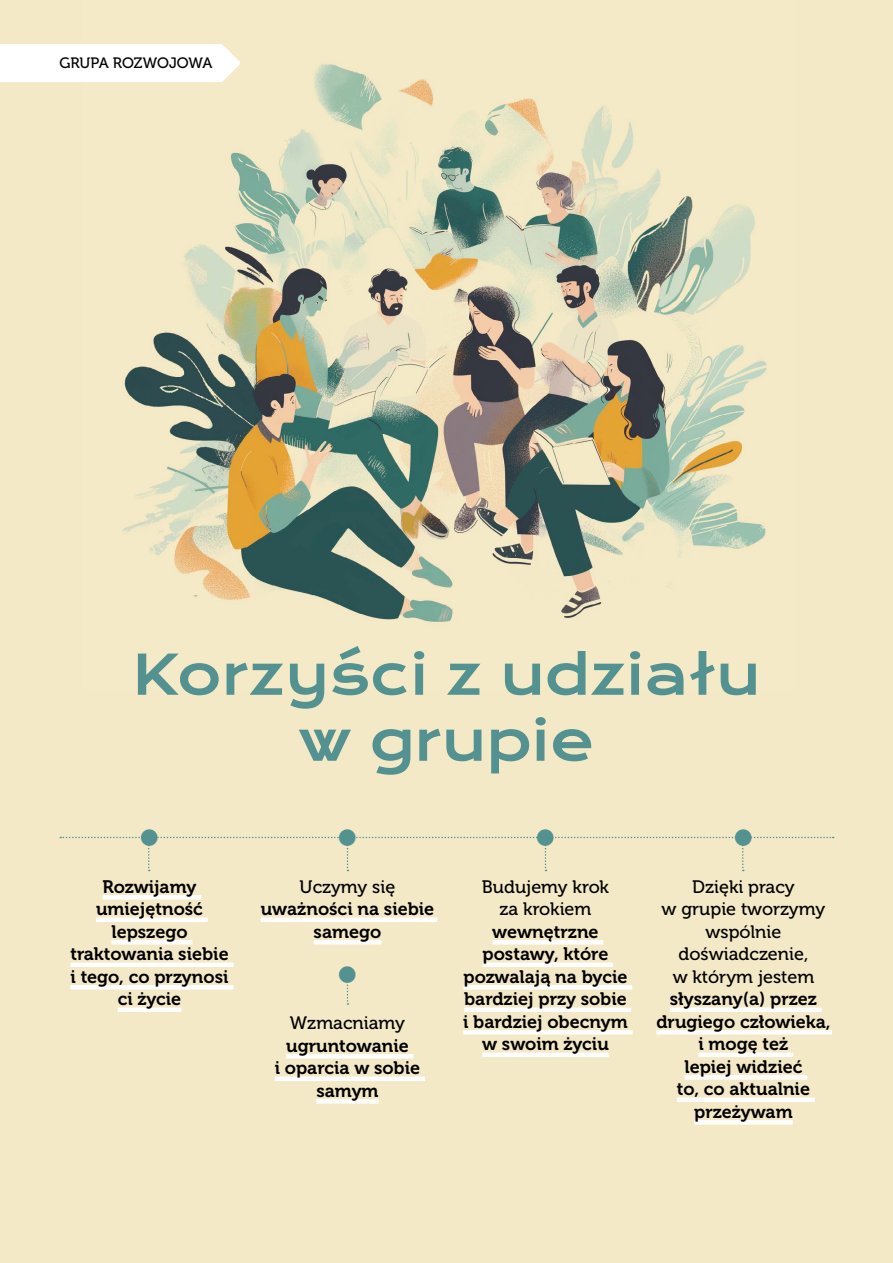
<style>
.page{position:relative;width:893px;height:1263px;background:#f4e9c6}
.page>*{position:absolute;margin:0;border:0;box-sizing:border-box;transform-origin:0 0}
.t1{font:54px/66px "Krona One";color:#539290;text-align:center}
.t2{font:49.5px "Museo 700";color:#539290}
.t3{font:18px/22.5px "Museo 700";color:#000;text-align:center}
.t4{font:18px/22.5px "Museo 500";color:#000;text-align:center}
.t5{font:15px "Museo 500";letter-spacing:-.005em;color:#000}
</style>
<div class="page">
<img style="left:122px;top:64px;width:645px;height:559px">
<hr style="left:103px;top:895px;width:98px;height:4px;background:#fff">
<div style="left:96px;top:917px;width:112px;height:5px;background:#fff"></div>
<hr style="left:111px;top:940px;width:81px;height:4px;background:#fff">
<div style="left:70px;top:962px;width:163px;height:5px;background:#fff"></div>
<hr style="left:71px;top:985px;width:162px;height:4px;background:#fff">
<div style="left:118px;top:1007px;width:63px;height:5px;background:#fff"></div>
<div style="left:261px;top:917px;width:176px;height:5px;background:#fff"></div>
<hr style="left:314px;top:940px;width:67px;height:4px;background:#fff">
<hr style="left:286px;top:1054px;width:128px;height:4px;background:#fff">
<div style="left:275px;top:1076px;width:150px;height:5px;background:#fff"></div>
<hr style="left:316px;top:1099px;width:63px;height:4px;background:#fff">
<hr style="left:492px;top:940px;width:111px;height:4px;background:#fff">
<div style="left:483px;top:962px;width:130px;height:5px;background:#fff"></div>
<hr style="left:463px;top:985px;width:169px;height:4px;background:#fff">
<div style="left:464px;top:1007px;width:167px;height:5px;background:#fff"></div>
<hr style="left:463px;top:1030px;width:170px;height:4px;background:#fff">
<div style="left:482px;top:1052px;width:127px;height:5px;background:#fff"></div>
<div style="left:670px;top:1007px;width:152px;height:5px;background:#fff"></div>
<hr style="left:656px;top:1030px;width:176px;height:4px;background:#fff">
<div style="left:698px;top:1052px;width:95px;height:5px;background:#fff"></div>
<hr style="left:684px;top:1075px;width:123px;height:4px;background:#fff">
<div style="left:677px;top:1097px;width:138px;height:5px;background:#fff"></div>
<hr style="left:694px;top:1120px;width:99px;height:4px;background:#fff">
<svg style="left:347px;top:968px;width:1px;height:37px"></svg>
<svg style="left:60px;top:834px;width:774px;height:37px"></svg>
<div style="left:0;top:44px;width:240px;height:38px;background:#fff"></div>
<p class="t5" style="left:60px;top:55px;width:154px">GRUPA ROZWOJOWA</p>
<h1 class="t1" style="left:132px;top:642px;width:630px">Korzyści z udziału w grupie</h1>
<h2 class="t2" style="left:138px;top:808px;width:25px">•</h2>
<p class="t3" style="left:70px;top:875px;width:160px">Rozwijamy umiejętność lepszego traktowania siebie i tego, co przynosi ci życie</p>
<h2 class="t2" style="left:336px;top:808px;width:25px">•</h2>
<p class="t4" style="left:300px;top:876px;width:97px">Uczymy się</p>
<p class="t3" style="left:261px;top:898px;width:175px">uważności na siebie samego</p>
<h2 class="t2" style="left:336px;top:944px;width:25px">•</h2>
<p class="t4" style="left:290px;top:1012px;width:117px">Wzmacniamy</p>
<p class="t3" style="left:275px;top:1034px;width:147px">ugruntowanie<br>i oparcia w sobie samym</p>
<h2 class="t2" style="left:534px;top:808px;width:25px">•</h2>
<p class="t4" style="left:482px;top:876px;width:129px">Budujemy krok za krokiem</p>
<p class="t3" style="left:463px;top:920px;width:166px">wewnętrzne postawy, które pozwalają na bycie bardziej przy sobie i bardziej obecnym w swoim życiu</p>
<h2 class="t2" style="left:732px;top:808px;width:25px">•</h2>
<p class="t4" style="left:662px;top:876px;width:165px">Dzięki pracy<br>w grupie tworzymy wspólnie doświadczenie,<br>w którym jestem</p>
<p class="t3" style="left:656px;top:988px;width:176px">słyszany(a) przez drugiego człowieka, i mogę też<br>lepiej widzieć<br>to, co aktualnie przeżywam</p>
</div>
